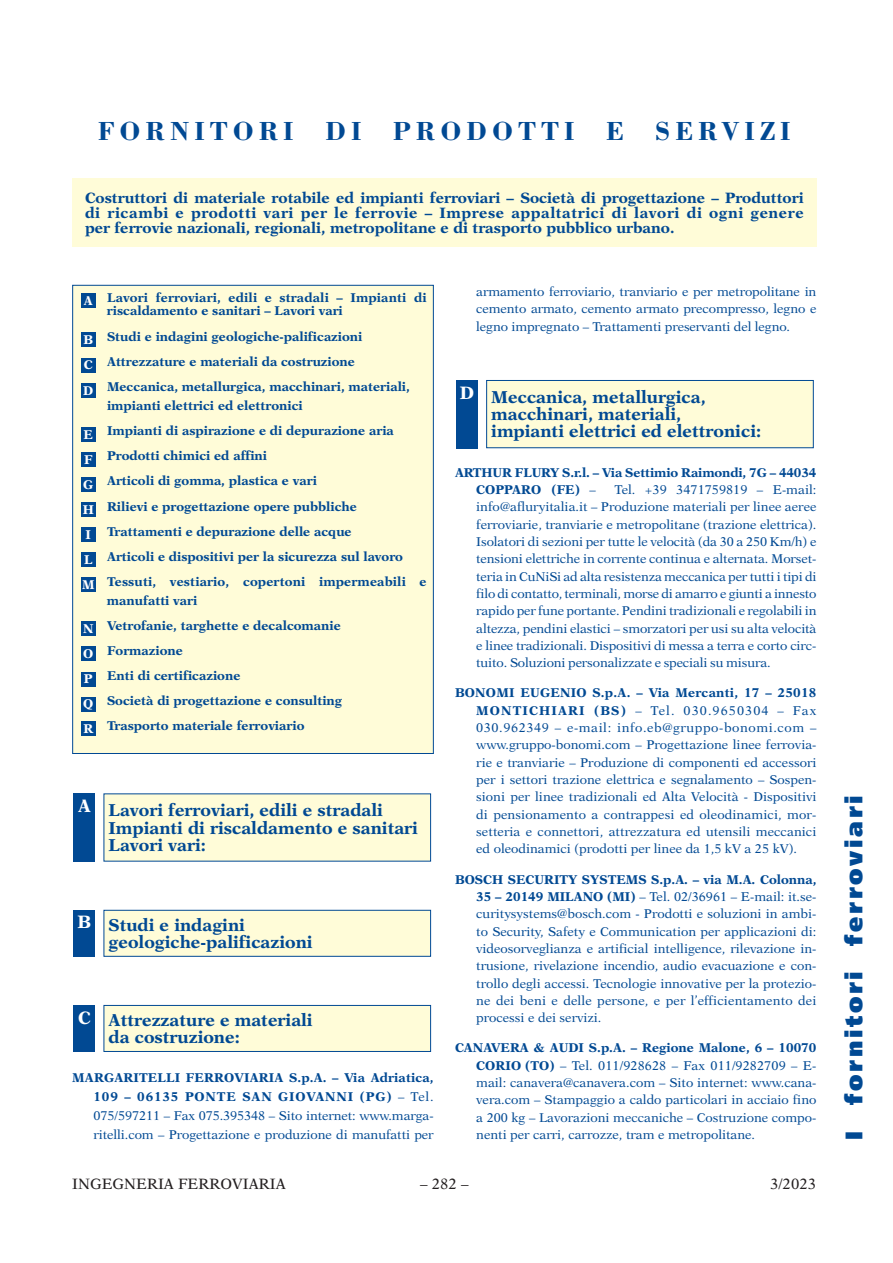
<style>
.page{position:relative;width:893px;height:1263px;background:#fff}
.page>*{position:absolute;margin:0;border:0;box-sizing:border-box;transform-origin:0 0}
.t1{font:700 27px "Bodoni";letter-spacing:.185em;color:#014993}
.t2{font:900 24px "Frutiger LT Std";letter-spacing:.11em;color:#014993}
.t3{font:700 18px "New Aster";color:#fff}
.t4{font:700 17.25px/17.2px "New Aster";color:#014993}
.t5{font:700 15px/15px "New Aster";color:#014993;text-align:justify}
.t6{font:15px "New Aster";color:#231f20}
.t7{font:12.75px/17.4px "New Aster";letter-spacing:-.005em;color:#014993;text-align:justify}
.t8{font:700 12.75px/25.2px "New Aster";color:#014993}
.t9{font:700 12.75px/25px "New Aster";color:#fff;text-align:justify}
.s1{font-weight:700}
.s2{font-weight:400}
</style>
<div class="page">
<div style="left:104px;top:794px;width:326px;height:67px;background:#fffcd8"></div>
<div style="left:74px;top:793px;width:21px;height:68px;background:#014993"></div>
<div style="left:104px;top:911px;width:326px;height:45px;background:#fffcd8"></div>
<div style="left:104px;top:910px;width:327px;height:47px;border:1px solid #014993"></div>
<div style="left:74px;top:910px;width:21px;height:47px;background:#014993"></div>
<div style="left:104px;top:1006px;width:326px;height:45px;background:#fffcd8"></div>
<div style="left:104px;top:1005px;width:327px;height:47px;border:1px solid #014993"></div>
<div style="left:74px;top:1005px;width:21px;height:47px;background:#014993"></div>
<div style="left:487px;top:381px;width:326px;height:66px;background:#fffcd8"></div>
<div style="left:486px;top:380px;width:328px;height:68px;border:1px solid #014993"></div>
<div style="left:456px;top:380px;width:22px;height:68px;background:#014993"></div>
<div style="left:72px;top:179px;width:744px;height:68px;background:#fffcd8"></div>
<div style="left:73px;top:286px;width:360px;height:467px;background:#fffcd8"></div>
<div style="left:81px;top:293px;width:15px;height:15px;background:#014993"></div>
<div style="left:81px;top:332px;width:15px;height:14px;background:#014993"></div>
<div style="left:81px;top:358px;width:15px;height:15px;background:#014993"></div>
<div style="left:81px;top:383px;width:15px;height:15px;background:#014993"></div>
<div style="left:81px;top:427px;width:15px;height:15px;background:#014993"></div>
<div style="left:81px;top:452px;width:15px;height:15px;background:#014993"></div>
<div style="left:81px;top:477px;width:15px;height:15px;background:#014993"></div>
<div style="left:81px;top:502px;width:15px;height:15px;background:#014993"></div>
<div style="left:81px;top:527px;width:15px;height:15px;background:#014993"></div>
<div style="left:81px;top:552px;width:15px;height:15px;background:#014993"></div>
<div style="left:81px;top:577px;width:15px;height:15px;background:#014993"></div>
<div style="left:81px;top:621px;width:15px;height:15px;background:#014993"></div>
<div style="left:81px;top:646px;width:15px;height:15px;background:#014993"></div>
<div style="left:81px;top:672px;width:15px;height:14px;background:#014993"></div>
<div style="left:81px;top:697px;width:15px;height:15px;background:#014993"></div>
<div style="left:81px;top:721px;width:15px;height:15px;background:#014993"></div>
<h1 class="t1" style="left:98px;top:115px;width:694px">FORNITORI DI PRODOTTI E SERVIZI</h1>
<p class="t5" style="left:85px;top:191px;width:720px">Costruttori di materiale rotabile ed impianti ferroviari – Società di progettazione – Produttori di ricambi e prodotti vari per le ferrovie – Imprese appaltatrici di lavori di ogni genere per ferrovie nazionali, regionali, metropolitane e di trasporto pubblico urbano.</p>
<p class="t9" style="left:84px;top:289px;width:10px">A</p>
<p class="t9" style="left:83px;top:327px;width:12px;line-height:25.7px">B C D</p>
<p class="t9" style="left:82px;top:423px;width:14px;text-align:left">E<br>F<br>G<br>H<br>I<br>L<br>M</p>
<p class="t9" style="left:83px;top:617px;width:12px">N O P Q R</p>
<p class="t8" style="left:107px;top:292px;width:321px;line-height:12.8px">Lavori ferroviari, edili e stradali – Impianti di riscaldamento e sanitari – Lavori vari</p>
<p class="t8" style="left:107px;top:324px;width:304px">Studi e indagini geologiche-palificazioni<br>Attrezzature e materiali da costruzione<br>Meccanica, metallurgica, macchinari, materiali,</p>
<p class="t8" style="left:107px;top:394px;width:321px">impianti elettrici ed elettronici<br>Impianti di aspirazione e di depurazione aria Prodotti chimici ed affini<br>Articoli di gomma, plastica e vari<br>Rilievi e progettazione opere pubbliche Trattamenti e depurazione delle acque<br>Articoli e dispositivi per la sicurezza sul lavoro Tessuti, vestiario, copertoni impermeabili e</p>
<p class="t8" style="left:107px;top:589px;width:237px">manufatti vari<br>Vetrofanie, targhette e decalcomanie<br>Formazione<br>Enti di certificazione<br>Società di progettazione e consulting<br>Trasporto materiale ferroviario</p>
<h3 class="t3" style="left:78px;top:798px;width:14px">A</h3>
<h3 class="t4" style="left:109px;top:803px;width:311px">Lavori ferroviari, edili e stradali<br>Impianti di riscaldamento e sanitari<br>Lavori vari:</h3>
<h3 class="t3" style="left:78px;top:915px;width:15px">B</h3>
<h3 class="t4" style="left:109px;top:917px;width:206px">Studi e indagini geologiche-palificazioni</h3>
<h3 class="t3" style="left:78px;top:1010px;width:14px">C</h3>
<h3 class="t4" style="left:109px;top:1012px;width:206px">Attrezzature e materiali da costruzione:</h3>
<p class="t7" style="left:94px;top:1069px;width:342px;line-height:18.9px;text-indent:-21px"><span class="s1">MARGARITELLI FERROVIARIA S.p.A. – Via Adriatica, 109 – 06135 PONTE SAN GIOVANNI (PG)</span> – Tel.<br>075/597211 – Fax 075.395348 – Sito internet: www.marga&shy;ritelli.com – Progettazione e produzione di manufatti per</p>
<p class="t7" style="left:476px;top:284px;width:342px">armamento ferroviario, tranviario e per metropolitane in cemento armato, cemento armato precompresso, legno e legno impregnato – Trattamenti preservanti del legno.</p>
<h3 class="t3" style="left:460px;top:385px;width:16px">D</h3>
<h3 class="t4" style="left:491px;top:390px;width:271px">Meccanica, metallurgica, macchinari, materiali,<br>impianti elettrici ed elettronici:</h3>
<p class="t8" style="left:476px;top:465px;width:342px;line-height:17.4px;text-indent:-21px">ARTHUR FLURY S.r.l. – Via Settimio Raimondi, 7G – 44034<br>COPPARO (FE) <span class="s2">–</span></p>
<p class="t7" style="left:476px;top:482px;width:342px;text-indent:138px">Tel. +39 3471759819 – E-mail: info@afluryitalia.it – Produzione materiali per linee aeree ferroviarie, tranviarie e metropolitane (trazione elettrica).<br>Isolatori di sezioni per tutte le velocità (da 30 a 250 Km/h) e tensioni elettriche in corrente continua e alternata. Morset&shy;teria in CuNiSi ad alta resistenza meccanica per tutti i tipi di filo di contatto, terminali, morse di amarro e giunti a innesto rapido per fune portante. Pendini tradizionali e regolabili in altezza, pendini elastici – smorzatori per usi su alta velocità e linee tradizionali. Dispositivi di messa a terra e corto circ&shy;tuito. Soluzioni personalizzate e speciali su misura.</p>
<p class="t7" style="left:476px;top:685px;width:342px;text-indent:-21px"><span class="s1">BONOMI EUGENIO S.p.A. – Via Mercanti, 17 – 25018<br>MONTICHIARI (BS)</span> – Tel. 030.9650304 – Fax 030.962349 – e-mail: info.eb@gruppo-bonomi.com – www.gruppo-bonomi.com – Progettazione linee ferrovia&shy;rie e tranviarie – Produzione di componenti ed accessori per i settori trazione elettrica e segnalamento – Sospen&shy;sioni per linee tradizionali ed Alta Velocità - Dispositivi di pensionamento a contrappesi ed oleodinamici, mor&shy;setteria e connettori, attrezzatura ed utensili meccanici ed oleodinamici (prodotti per linee da 1,5 kV a 25 kV).</p>
<p class="t7" style="left:476px;top:871px;width:342px;text-indent:-21px"><span class="s1">BOSCH SECURITY SYSTEMS S.p.A. – via M.A. Colonna, 35 – 20149 MILANO (MI)</span> – Tel. 02/36961 – E-mail: it.se&shy;curitysystems@bosch.com - Prodotti e soluzioni in ambi&shy;to Security, Safety e Communication per applicazioni di: videosorveglianza e artificial intelligence, rilevazione in&shy;trusione, rivelazione incendio, audio evacuazione e con&shy;trollo degli accessi. Tecnologie innovative per la protezio&shy;ne dei beni e delle persone, e per l’efficientamento dei processi e dei servizi.</p>
<p class="t7" style="left:476px;top:1040px;width:342px;text-indent:-21px"><span class="s1">CANAVERA &amp; AUDI S.p.A. – Regione Malone, 6 – 10070<br>CORIO (TO)</span> – Tel. 011/928628 – Fax 011/9282709 – E&shy;mail: canavera@canavera.com – Sito internet: www.cana&shy;vera.com – Stampaggio a caldo particolari in acciaio fino a 200 kg – Lavorazioni meccaniche – Costruzione compo&shy;nenti per carri, carrozze, tram e metropolitane.</p>
<p class="t6" style="left:72px;top:1178px;width:215px">INGEGNERIA FERROVIARIA</p>
<p class="t6" style="left:420px;top:1178px;width:50px">– 282 –</p>
<p class="t6" style="left:770px;top:1178px;width:47px">3/2023</p>
<h2 class="t2" style="left:840px;top:1140px;width:346px;rotate:-90deg">I fornitori ferroviari</h2>
</div>
